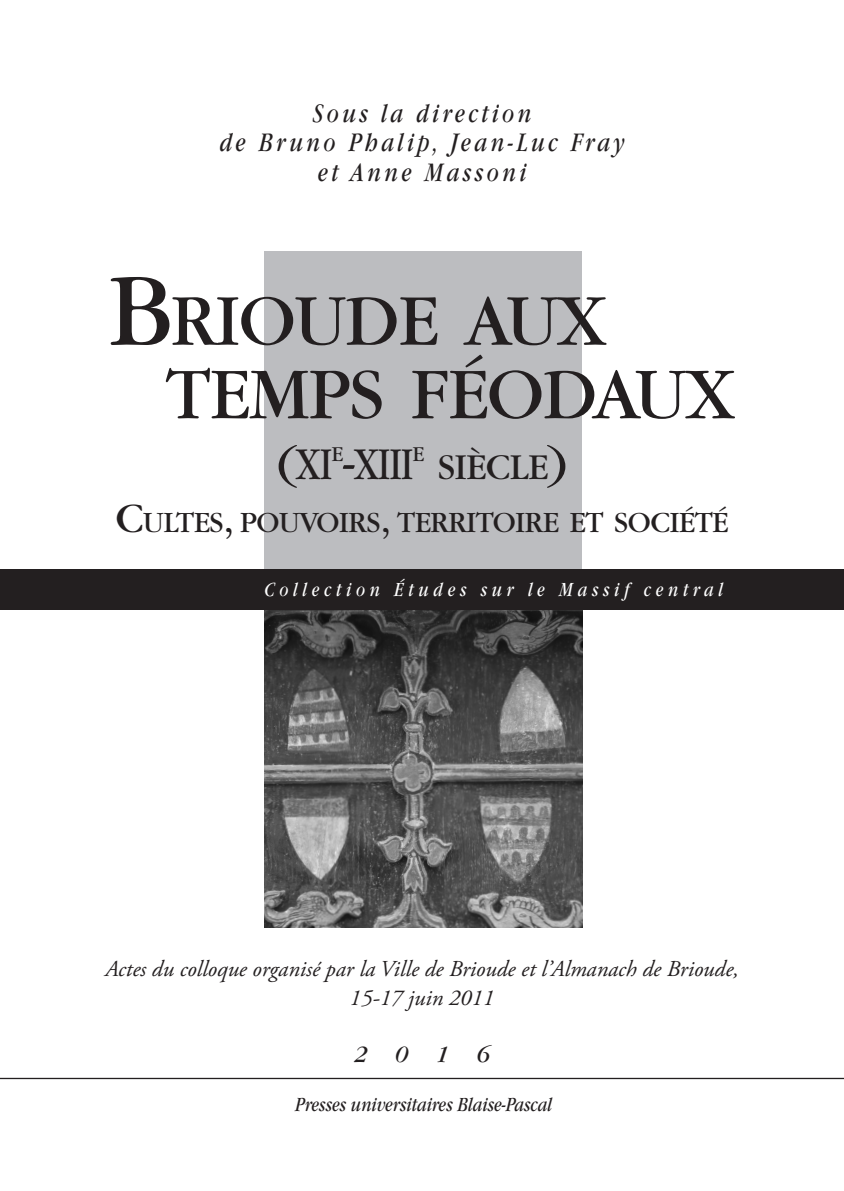
<style>
.page{position:relative;width:844px;height:1191px;background:#fff}
.page>*{position:absolute;margin:0;border:0;box-sizing:border-box;transform-origin:0 0}
.t1{font:75.95px "Garamond";letter-spacing:-.015em;color:#231f20}
.t2{font:47.43px "Garamond";letter-spacing:-.015em;color:#231f20;scale:.8 1}
.t3{font:37.98px "Garamond";letter-spacing:-.015em;color:#231f20}
.t4{font:30.62px "Garamond";letter-spacing:-.015em;color:#231f20}
.t5{font:italic 28px/29.8px "Garamond";letter-spacing:.15em;color:#231f20;text-align:center;scale:.8 1}
.t6{font:italic 24.5px "Garamond";color:#231f20}
.CHEC_-_Index_niveau{font:italic 22.75px "Adobe Garamond Pro";color:#231f20}
.t7{font:italic 21px "Garamond";letter-spacing:.28em;color:#fff;scale:.8 1}
.t8{font:italic 21px "Garamond";color:#231f20;scale:.8 1}
.s1{font-size:108.5px}
.s2{font-size:54.25px}
.s3{font-size:43.75px}
</style>
<div class="page">
<div style="left:264px;top:252px;width:318px;height:317px;background:#bcbdc0"></div>
<img style="left:264px;top:609px;width:318px;height:318px">
<div style="left:0;top:569px;width:843px;height:40px;background:#231f20"></div>
<hr style="left:0;top:1077px;width:843px;height:2px;background:#231f20">
<p class="t5" style="left:220px;top:98px;width:507px">Sous la direction<br>de Bruno Phalip, Jean-Luc Fray et Anne Massoni</p>
<p class="t1" style="left:109px;top:281px;width:498px"><span class="s1">B</span>RIOUDE AUX</p>
<p class="t1" style="left:166px;top:355px;width:570px">TEMPS FÉODAUX</p>
<p class="t2" style="left:277px;top:440px;width:185px"><span class="s2">(</span>XI<sup>E</sup><span class="s2">-</span>XIII<sup>E</sup></p>
<p class="t3" style="left:438px;top:448px;width:130px">SIÈCLE<span class="s2">)</span></p>
<p class="t4" style="left:115px;top:506px;width:614px"><span class="s3">C</span>ULTES<span class="s3">,</span> POUVOIRS<span class="s3">,</span> TERRITOIRE ET SOCIÉTÉ</p>
<p class="t7" style="left:264px;top:578px;width:575px">Collection Études sur le Massif central</p>
<p class="CHEC_-_Index_niveau" style="left:105px;top:955px;width:635px">Actes du colloque organisé par la Ville de Brioude et l’Almanach de Brioude,</p>
<p class="CHEC_-_Index_niveau" style="left:349px;top:983px;width:146px">15-17 juin 2011</p>
<p class="t6" style="left:354px;top:1041px;width:137px">2016</p>
<p class="t8" style="left:295px;top:1093px;width:322px">Presses universitaires Blaise-Pascal</p>
</div>
